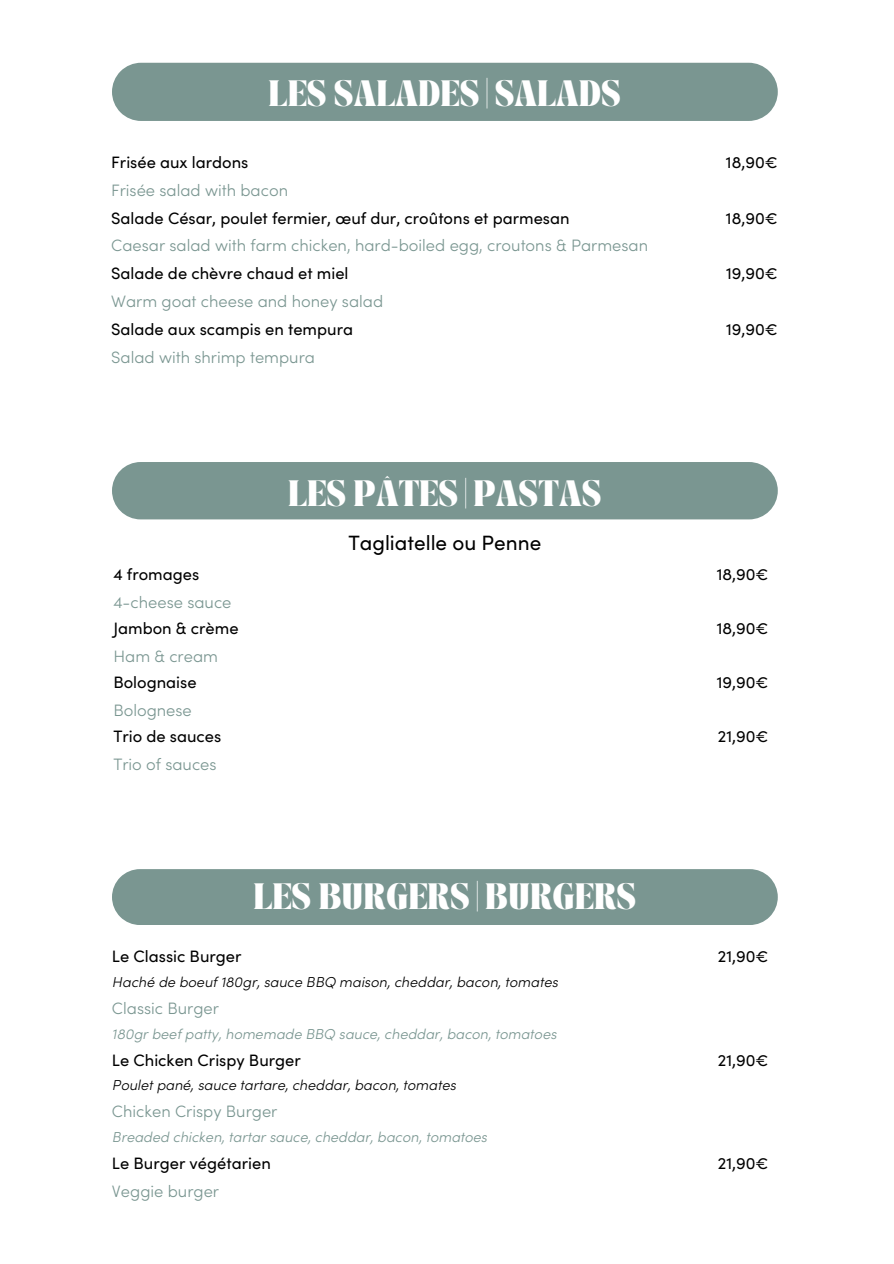
<style>
.page{position:relative;width:894px;height:1264px;background:#fff}
.page>*{position:absolute;margin:0;border:0;box-sizing:border-box;transform-origin:0 0}
.t1{font:700 22.5px "TANASHFORD";color:#fff}
.t2{font:20.7px "Sofia Pro";color:#000}
.t3{font:300 16.5px/27.9px "Sofia Pro";color:#7a9691}
.t4{font:16.5px/28.2px "Sofia Pro";color:#000}
.t5{font:italic 300 14.4px "Sofia Pro";color:#7a9691}
.t6{font:italic 300 14.4px "Sofia Pro";color:#000}
.s1{font-weight:400;color:#000}
.s2{font-weight:300;color:#7a9691}
</style>
<div class="page">
<div style="left:112px;top:869px;width:665px;height:56px;background:#7a9691"></div>
<div style="left:112px;top:63px;width:665px;height:58px;background:#7a9691"></div>
<div style="left:112px;top:462px;width:665px;height:57px;background:#7a9691;border-radius:29px"></div>
<h1 class="t1" style="left:268px;top:79px;width:354px">LES SALADES | SALADS</h1>
<p class="t3" style="left:111px;top:150px;width:538px"><span class="s1">Frisée aux lardons<br></span>Frisée salad with bacon<br><span class="s1">Salade César, poulet fermier, œuf dur, croûtons et parmesan<br></span>Caesar salad with farm chicken, hard-boiled egg, croutons &amp; Parmesan <span class="s1">Salade de chèvre chaud et miel<br></span>Warm goat cheese and honey salad<br><span class="s1">Salade aux scampis en tempura<br></span>Salad with shrimp tempura</p>
<p class="t4" style="left:725px;top:150px;width:53px">18,90€</p>
<p class="t4" style="left:725px;top:206px;width:53px">18,90€</p>
<p class="t4" style="left:725px;top:261px;width:53px">19,90€</p>
<p class="t4" style="left:725px;top:317px;width:53px">19,90€</p>
<p class="t1" style="left:288px;top:479px;width:314px">LES PÂTES | PASTAS</p>
<h3 class="t3" style="left:113px;top:561px;width:120px"><span class="s1">4 fromages<br></span>4-cheese sauce</h3>
<h3 class="t4" style="left:113px;top:616px;width:127px">Jambon &amp; crème<br><span class="s2">Ham &amp; cream</span></h3>
<h3 class="t4" style="left:113px;top:670px;width:85px">Bolognaise<br><span class="s2">Bolognese</span></h3>
<h3 class="t4" style="left:113px;top:724px;width:109px">Trio de sauces</h3>
<h3 class="t3" style="left:113px;top:752px;width:105px">Trio of sauces</h3>
<h3 class="t2" style="left:348px;top:535px;width:194px">Tagliatelle ou Penne</h3>
<h3 class="t1" style="left:253px;top:881px;width:384px">LES BURGERS | BURGERS</h3>
<h1 class="t4" style="left:112px;top:944px;width:131px">Le Classic Burger</h1>
<h3 class="t6" style="left:112px;top:976px;width:447px">Haché de boeuf 180gr, sauce BBQ maison, cheddar, bacon, tomates</h3>
<h3 class="t3" style="left:112px;top:995px;width:108px">Classic Burger</h3>
<h3 class="t5" style="left:112px;top:1028px;width:446px">180gr beef patty, homemade BBQ sauce, cheddar, bacon, tomatoes</h3>
<h3 class="t4" style="left:112px;top:1047px;width:190px">Le Chicken Crispy Burger</h3>
<h3 class="t6" style="left:112px;top:1079px;width:345px">Poulet pané, sauce tartare, cheddar, bacon, tomates</h3>
<h1 class="t3" style="left:112px;top:1099px;width:167px">Chicken Crispy Burger</h1>
<p class="t5" style="left:112px;top:1131px;width:376px">Breaded chicken, tartar sauce, cheddar, bacon, tomatoes</p>
<h3 class="t4" style="left:112px;top:1151px;width:160px">Le Burger végétarien</h3>
<p class="t3" style="left:112px;top:1178px;width:109px">Veggie burger</p>
<p class="t4" style="left:716px;top:562px;width:53px">18,90€</p>
<p class="t4" style="left:716px;top:616px;width:53px">18,90€</p>
<p class="t4" style="left:716px;top:670px;width:53px">19,90€</p>
<p class="t4" style="left:717px;top:724px;width:52px">21,90€</p>
<h3 class="t4" style="left:717px;top:944px;width:52px">21,90€</h3>
<h3 class="t4" style="left:717px;top:1047px;width:52px">21,90€</h3>
<h3 class="t4" style="left:717px;top:1151px;width:52px">21,90€</h3>
</div>
